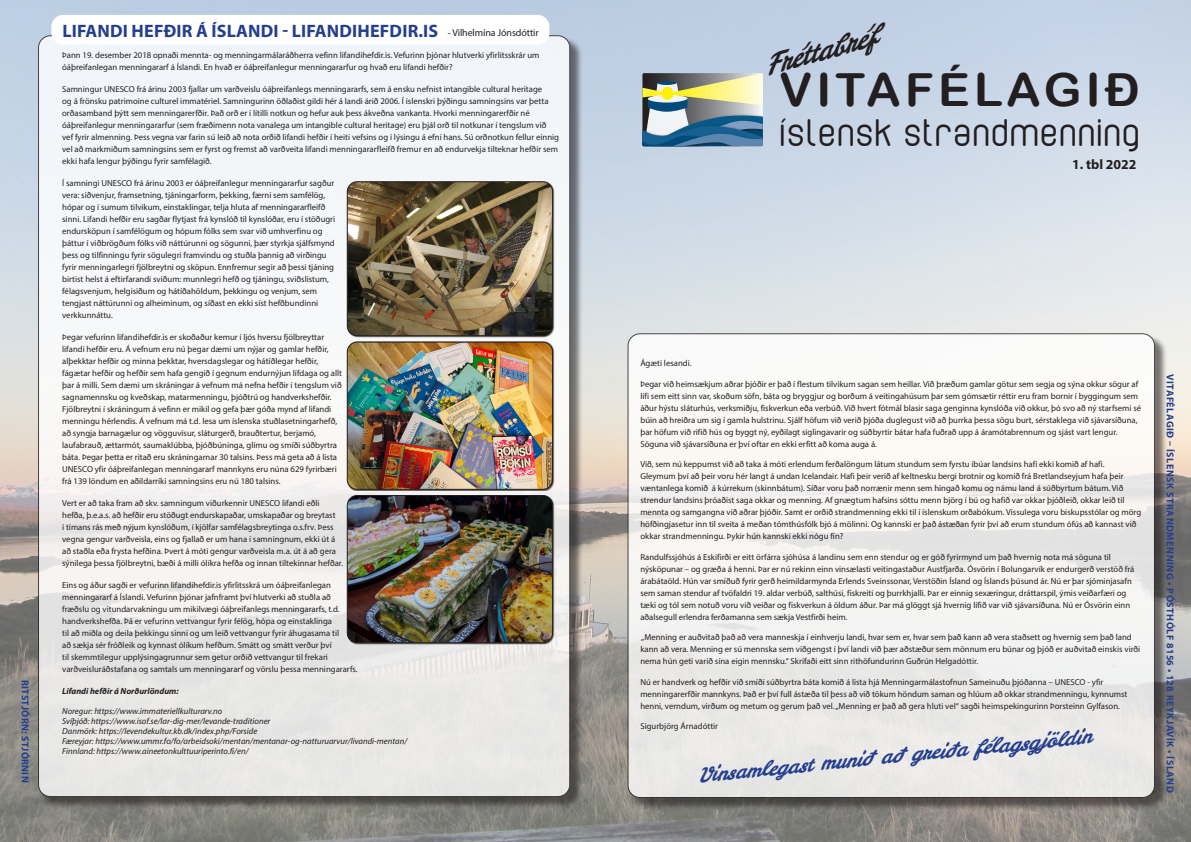
<style>
.page{position:relative;width:1191px;height:842px;background:#fff}
.page>*{position:absolute;margin:0;border:0;box-sizing:border-box;transform-origin:0 0}
.t1{font:45.6px "Arial Rounded MT Bold";letter-spacing:.09em;color:#231f20;scale:1.04 1}
.t2{font:41.3px "Cabo Rounded";letter-spacing:.03em;color:#231f20}
.t3{font:italic 27px "Leckerli One";color:#231f20;scale:.96 1}
.t4{font:italic 20px "Leckerli One";color:#253f8e}
.t5{font:700 18px "Myriad Pro";letter-spacing:.01em;color:#253f8e}
.t6{font:700 13.8px "Myriad Pro";color:#231f20}
.t7{font:700 10px "Myriad Pro";letter-spacing:.05em;color:#253f8e}
.t8{font:10px "Myriad Pro";letter-spacing:-.01em;color:#231f20}
.t9{font:700 10px "Myriad Pro";letter-spacing:.03em;color:#253f8e}
.t10{font:8.7px/12px "Myriad Pro";color:#231f20}
.t11{font:italic 8.7px "Myriad Pro";color:#231f20}
.t12{font:italic 700 8.7px "Myriad Pro";color:#231f20}
</style>
<div class="page">
<img style="left:0;top:0;width:1191px;height:842px">
<div style="left:629px;top:335px;width:538px;height:475px;background:#231f20;opacity:.75"></div>
<svg style="left:628px;top:334px;width:526px;height:463px;fill:#f5f4f2"></svg>
<svg style="left:642px;top:73px;width:121px;height:73px;background:#869b95"></svg>
<div style="left:40px;top:37px;width:542px;height:772px;background:#231f20;opacity:.75"></div>
<div style="left:39px;top:36px;width:531px;height:761px;background:linear-gradient(to bottom,#f7fafe,#eae7e4);border-radius:12px"></div>
<div style="left:51px;top:15px;width:498px;height:29px;background:#fff;border-radius:12px"></div>
<img style="left:347px;top:182px;width:205px;height:154px">
<div style="left:347px;top:181px;width:206px;height:155px;border:1px solid #231f20;border-radius:10px"></div>
<img style="left:347px;top:342px;width:205px;height:147px">
<div style="left:347px;top:342px;width:206px;height:148px;border:1px solid #231f20;border-radius:10px"></div>
<img style="left:347px;top:495px;width:205px;height:148px">
<div style="left:347px;top:495px;width:206px;height:148px;border:1px solid #231f20;border-radius:10px"></div>
<p class="t9" style="left:32px;top:680px;width:104px;rotate:90deg">RITSTJÓRN: STJÓRNIN</p>
<p class="t5" style="left:62px;top:19px;width:377px">LIFANDI HEFÐIR Á ÍSLANDI - LIFANDIHEFDIR.IS</p>
<p class="t10" style="left:62px;top:48px;width:479px">Þann 19. desember 2018 opnaði mennta- og menningarmálaráðherra vefinn lifandihefdir.is. Vefurinn þjónar hlutverki yfirlitsskrár um óáþreifanlegan menningararf á Íslandi. En hvað er óáþreifanlegur menningararfur og hvað eru lifandi hefðir?</p>
<p class="t10" style="left:62px;top:82px;width:498px">Samningur UNESCO frá árinu 2003 fjallar um varðveislu óáþreifanlegs menningararfs, sem á ensku nefnist intangible cultural heritage<br>og á frönsku patrimoine culturel immatériel. Samningurinn öðlaðist gildi hér á landi árið 2006. Í íslenskri þýðingu samningsins var þetta orðasamband þýtt sem menningarerfðir. Það orð er í lítilli notkun og hefur auk þess ákveðna vankanta. Hvorki menningarerfðir né óáþreifanlegur menningararfur (sem fræðimenn nota vanalega um intangible cultural heritage) eru þjál orð til notkunar í tengslum við vef fyrir almenning. Þess vegna var farin sú leið að nota orðið lifandi hefðir í heiti vefsins og í lýsingu á efni hans. Sú orðnotkun fellur einnig vel að markmiðum samningsins sem er fyrst og fremst að varðveita lifandi menningararfleifð fremur en að endurvekja tilteknar hefðir sem ekki hafa lengur þýðingu fyrir samfélagið.</p>
<p class="t10" style="left:62px;top:176px;width:274px">Í samningi UNESCO frá árinu 2003 er óáþreifanlegur menningararfur sagður vera: siðvenjur, framsetning, tjáningarform, þekking, færni sem samfélög, hópar og í sumum tilvikum, einstaklingar, telja hluta af menningararfleifð sinni. Lifandi hefðir eru sagðar flytjast frá kynslóð til kynslóðar, eru í stöðugri endursköpun í samfélögum og hópum fólks sem svar við umhverfinu og þáttur í viðbrögðum fólks við náttúrunni og sögunni, þær styrkja sjálfsmynd þess og tilfinningu fyrir sögulegri framvindu og stuðla þannig að virðingu fyrir menningarlegri fjölbreytni og sköpun. Ennfremur segir að þessi tjáning birtist helst á eftirfarandi sviðum: munnlegri hefð og tjáningu, sviðslistum, félagsvenjum, helgisiðum og hátíðahöldum, þekkingu og venjum, sem tengjast náttúrunni og alheiminum, og síðast en ekki síst hefðbundinni verkkunnáttu.</p>
<p class="t10" style="left:62px;top:330px;width:281px">Þegar vefurinn lifandihefdir.is er skoðaður kemur í ljós hversu fjölbreyttar lifandi hefðir eru. Á vefnum eru nú þegar dæmi um nýjar og gamlar hefðir, alþekktar hefðir og minna þekktar, hversdagslegar og hátíðlegar hefðir, fágætar hefðir og hefðir sem hafa gengið í gegnum endurnýjun lífdaga og allt þar á milli. Sem dæmi um skráningar á vefnum má nefna hefðir í tengslum við sagnamennsku og kveðskap, matarmenningu, þjóðtrú og handverkshefðir.<br>Fjölbreytni í skráningum á vefinn er mikil og gefa þær góða mynd af lifandi menningu hérlendis. Á vefnum má t.d. lesa um íslenska stuðlasetningarhefð, að syngja barnagælur og vögguvísur, sláturgerð, brauðtertur, berjamó, laufabrauð, ættarmót, saumaklúbba, þjóðbúninga, glímu og smíði súðbyrtra báta. Þegar þetta er ritað eru skráningarnar 30 talsins. Þess má geta að á lista UNESCO yfir óáþreifanlegan menningararf mannkyns eru núna 629 fyrirbæri frá 139 löndum en aðildarríki samningsins eru nú 180 talsins.</p>
<p class="t10" style="left:62px;top:496px;width:282px">Vert er að taka fram að skv. samningum viðurkennir UNESCO lifandi eðli hefða, þ.e.a.s. að hefðir eru stöðugt endurskapaðar, umskapaðar og breytast<br>í tímans rás með nýjum kynslóðum, í kjölfar samfélagsbreytinga o.s.frv. Þess vegna gengur varðveisla, eins og fjallað er um hana í samningnum, ekki út á að staðla eða frysta hefðina. Þvert á móti gengur varðveisla m.a. út á að gera sýnilega þessa fjölbreytni, bæði á milli ólíkra hefða og innan tiltekinnar hefðar.</p>
<p class="t10" style="left:62px;top:578px;width:297px">Eins og áður sagði er vefurinn lifandihefdir.is yfirlitsskrá um óáþreifanlegan menningararf á Íslandi. Vefurinn þjónar jafnframt því hlutverki að stuðla að fræðslu og vitundarvakningu um mikilvægi óáþreifanlegs menningararfs, t.d. handverkshefða. Þá er vefurinn vettvangur fyrir félög, hópa og einstaklinga<br>til að miðla og deila þekkingu sinni og um leið vettvangur fyrir áhugasama til<br>að sækja sér fróðleik og kynnast ólíkum hefðum. Smátt og smátt verður því<br>til skemmtilegur upplýsingagrunnur sem getur orðið vettvangur til frekari varðveisluráðstafana og samtals um menningararf og vörslu þessa menningararfs.</p>
<p class="t12" style="left:62px;top:685px;width:118px">Lifandi hefðir á Norðurlöndum:</p>
<p class="t11" style="left:62px;top:705px;width:162px">Noregur: https://www.immateriellkulturarv.no</p>
<p class="t11" style="left:62px;top:715px;width:210px">Svíþjóð: https://www.isof.se/lar-dig-mer/levande-traditioner</p>
<p class="t11" style="left:62px;top:725px;width:197px">Danmörk: https://levendekultur.kb.dk/index.php/Forside</p>
<p class="t11" style="left:62px;top:735px;width:346px">Færeyjar: https://www.ummr.fo/fo/arbeidsoki/mentan/mentanar-og-natturuarvur/livandi-mentan/</p>
<p class="t11" style="left:62px;top:745px;width:188px">Finnland: https://www.aineetonkulttuuriperinto.fi/en/</p>
<p class="t8" style="left:448px;top:26px;width:92px">- Vilhelmína Jónsdóttir</p>
<p class="t3" style="left:758px;top:49px;width:122px;rotate:-16deg">Fréttabréf</p>
<p class="t1" style="left:779px;top:63px;width:348px">VITAFÉLAGIÐ</p>
<p class="t2" style="left:781px;top:112px;width:362px">íslensk strandmenning</p>
<p class="t6" style="left:1072px;top:155px;width:66px">1. tbl 2022</p>
<p class="t10" style="left:640px;top:357px;width:53px">Ágæti lesandi.</p>
<p class="t10" style="left:640px;top:378px;width:502px">Þegar við heimsækjum aðrar þjóðir er það í flestum tilvikum sagan sem heillar. Við þræðum gamlar götur sem segja og sýna okkur sögur af lífi sem eitt sinn var, skoðum söfn, báta og bryggjur og borðum á veitingahúsum þar sem gómsætir réttir eru fram bornir í byggingum sem áður hýstu sláturhús, verksmiðju, fiskverkun eða verbúð. Við hvert fótmál blasir saga genginna kynslóða við okkur, þó svo að ný starfsemi sé búin að hreiðra um sig í gamla hulstrinu. Sjálf höfum við verið þjóða duglegust við að þurrka þessa sögu burt, sérstaklega við sjávarsíðuna, þar höfum við rifið hús og byggt ný, eyðilagt siglingavarir og súðbyrtir bátar hafa fuðrað upp á áramótabrennum og sjást vart lengur.<br>Söguna við sjávarsíðuna er því oftar en ekki erfitt að koma auga á.</p>
<p class="t10" style="left:640px;top:458px;width:502px">Við, sem nú keppumst við að taka á móti erlendum ferðalöngum látum stundum sem fyrstu íbúar landsins hafi ekki komið af hafi.<br>Gleymum því að þeir voru hér langt á undan Icelandair. Hafi þeir verið af keltnesku bergi brotnir og komið frá Bretlandseyjum hafa þeir væntanlega komið á kúrrekum (skinnbátum). Síðar voru það norrænir menn sem hingað komu og námu land á súðbyrtum bátum. Við strendur landsins þróaðist saga okkar og menning. Af gnægtum hafsins sóttu menn björg í bú og hafið var okkar þjóðleið, okkar leið til mennta og samgangna við aðrar þjóðir. Samt er orðið strandmenning ekki til í íslenskum orðabókum. Vissulega voru biskupsstólar og mörg höfðingjasetur inn til sveita á meðan tómthúsfólk bjó á mölinni. Og kannski er það ástæðan fyrir því að erum stundum ófús að kannast við okkar strandmenningu. Þykir hún kannski ekki nógu fín?</p>
<p class="t10" style="left:640px;top:551px;width:495px">Randulfssjóhús á Eskifirði er eitt örfárra sjóhúsa á landinu sem enn stendur og er góð fyrirmynd um það hvernig nota má söguna til nýsköpunar – og græða á henni. Þar er nú rekinn einn vinsælasti veitingastaður Austfjarða. Ósvörin í Bolungarvík er endurgerð verstöð frá árabátaöld. Hún var smíðuð fyrir gerð heimildarmynda Erlends Sveinssonar, Verstöðin Ísland og Íslands þúsund ár. Nú er þar sjóminjasafn sem saman stendur af tvöfaldri 19. aldar verbúð, salthúsi, fiskreiti og þurrkhjalli. Þar er einnig sexæringur, dráttarspil, ýmis veiðarfæri og tæki og tól sem notuð voru við veiðar og fiskverkun á öldum áður. Þar má glöggt sjá hvernig lífið var við sjávarsíðuna. Nú er Ósvörin einn aðalsegull erlendra ferðamanna sem sækja Vestfirði heim.</p>
<p class="t10" style="left:640px;top:631px;width:501px">„Menning er auðvitað það að vera manneskja í einhverju landi, hvar sem er, hvar sem það kann að vera staðsett og hvernig sem það land kann að vera. Menning er sú mennska sem viðgengst í því landi við þær aðstæður sem mönnum eru búnar og þjóð er auðvitað einskis virði nema hún geti varið sína eigin mennsku.“ Skrifaði eitt sinn rithöfundurinn Guðrún Helgadóttir.</p>
<p class="t10" style="left:640px;top:676px;width:488px">Nú er handverk og hefðir við smíði súðbyrtra báta komið á lista hjá Menningarmálastofnun Sameinuðu þjóðanna – UNESCO - yfir menningarerfðir mannkyns. Það er því full ástæða til þess að við tökum höndum saman og hlúum að okkar strandmenningu, kynnumst henni, verndum, virðum og metum og gerum það vel. „Menning er það að gera hluti vel“ sagði heimspekingurinn Þorsteinn Gylfason.</p>
<p class="t10" style="left:640px;top:720px;width:79px">Sigurbjörg Árnadóttir</p>
<p class="t4" style="left:696px;top:763px;width:396px;rotate:-6deg">Vinsamlegast munið að greiða félagsgjöldin</p>
<p class="t7" style="left:1176px;top:374px;width:420px;rotate:90deg">VITAFÉLAGIÐ – ÍSLENSK STRANDMENNING • PÓSTHÓLF 8156 • 128 REYKJAVÍK • ÍSLAND</p>
</div>
